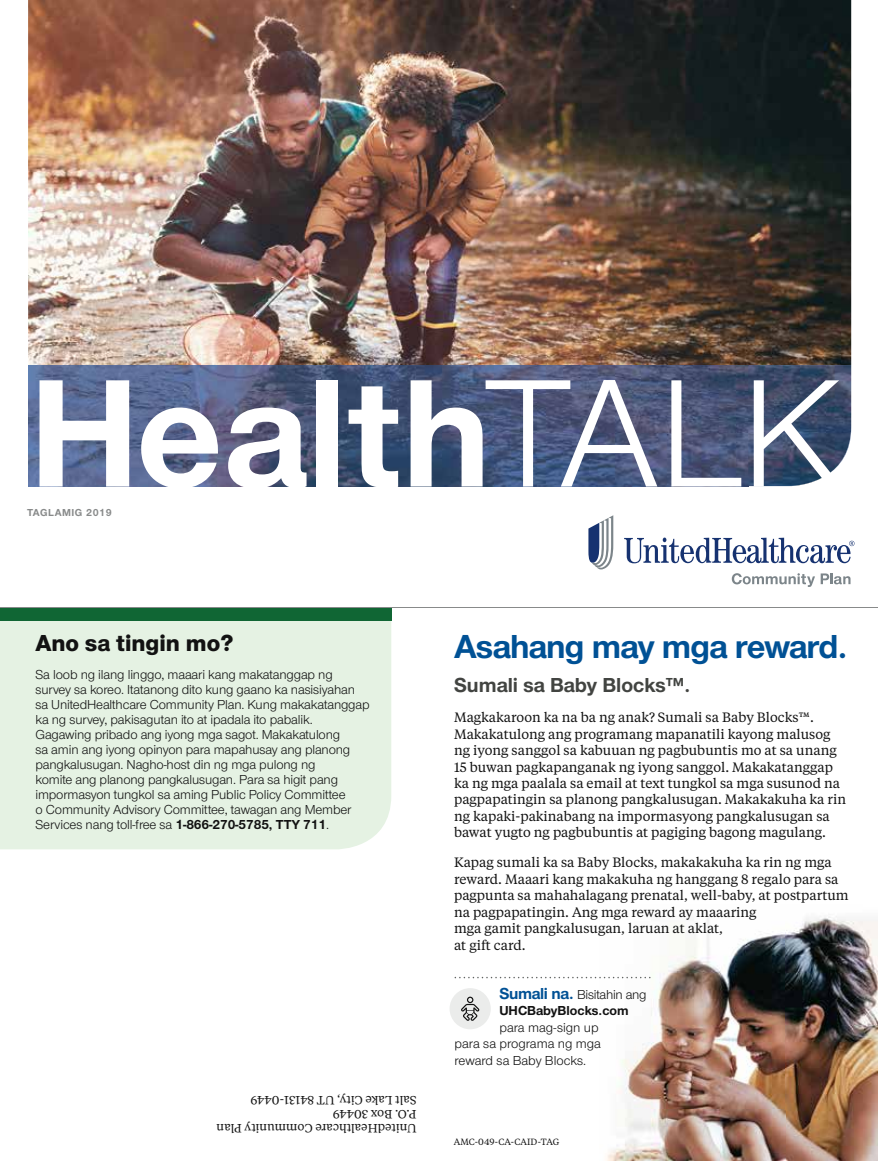
<style>
.page{position:relative;width:878px;height:1161px;background:#fff}
.page>*{position:absolute;margin:0;border:0;box-sizing:border-box;transform-origin:0 0}
.t1{font:700 159.3px "UHC Sans";color:#fff}
.t2{font:700 34.5px "UHC Sans";letter-spacing:-.02em;color:#005195}
.t3{font:800 24px "UHC Sans";color:#121212}
.t4{font:700 21px "UHC Sans";color:#424441}
.t5{font:13.5px/16.5px "UHC Serif Text";color:#121212}
.t6{font:13.5px/15px "UHC Sans";letter-spacing:-.01em;color:#121212}
.t7{font:700 13.5px/16.5px "UHC Sans";color:#121212}
.t8{font:12px/14.2px "UHC Serif Text";color:#121212}
.t9{font:700 10.5px "UHC Sans";letter-spacing:.05em;color:#888a8a}
.t10{font:9px "UHC Serif Text";color:#121212}
.s1{font-weight:400}
.s2{font-weight:700}
.s3{font-size:16.5px;color:#005195}
</style>
<div class="page">
<div style="left:0;top:621px;width:391px;height:228px;background:#e5f2e3"></div>
<div style="left:0;top:607px;width:391px;height:14px;background:#106634"></div>
<hr style="left:0;top:607px;width:878px;height:1px;background:#888a8a">
<img style="left:28px;top:0;width:823px;height:365px">
<img style="left:28px;top:365px;width:823px;height:121px">
<svg style="left:624px;top:538px;width:230px;height:25px"></svg>
<svg style="left:588px;top:515px;width:25px;height:55px"></svg>
<svg style="left:731px;top:573px;width:119px;height:14px"></svg>
<img style="left:599px;top:916px;width:279px;height:245px">
<svg style="left:454px;top:977px;width:196px;height:1px"></svg>
<div style="left:449px;top:988px;width:42px;height:41px;background:#ebeceb;border-radius:50%"></div>
<svg style="left:461px;top:997px;width:18px;height:24px"></svg>
<h1 class="t1" style="left:29px;top:326px;width:813px">Health<span class="s1">TALK</span></h1>
<p class="t9" style="left:27px;top:505px;width:86px">TAGLAMIG 2019</p>
<h3 class="t3" style="left:35px;top:626px;width:200px">Ano sa tingin mo?</h3>
<p class="t6" style="left:35px;top:667px;width:335px">Sa loob ng ilang linggo, maaari kang makatanggap ng survey sa koreo. Itatanong dito kung gaano ka nasisiyahan sa UnitedHealthcare Community Plan. Kung makakatanggap ka ng survey, pakisagutan ito at ipadala ito pabalik.<br>Gagawing pribado ang iyong mga sagot. Makakatulong<br>sa amin ang iyong opinyon para mapahusay ang planong pangkalusugan. Nagho-host din ng mga pulong ng<br>komite ang planong pangkalusugan. Para sa higit pang impormasyon tungkol sa aming Public Policy Committee<br>o Community Advisory Committee, tawagan ang Member Services nang toll-free sa <span class="s2">1-866-270-5785, TTY 711</span>.</p>
<p class="t8" style="left:416px;top:1136px;width:201px;rotate:-180deg">UnitedHealthcare Community Plan<br>P.O. Box 30449<br>Salt Lake City, UT 84131-0449</p>
<h2 class="t2" style="left:454px;top:623px;width:395px">Asahang may mga reward.</h2>
<h3 class="t4" style="left:454px;top:671px;width:238px">Sumali sa Baby Blocks™.</h3>
<p class="t5" style="left:454px;top:708px;width:393px">Magkakaroon ka na ba ng anak? Sumali sa Baby Blocks™.<br>Makakatulong ang programang mapanatili kayong malusog ng iyong sanggol sa kabuuan ng pagbubuntis mo at sa unang 15 buwan pagkapanganak ng iyong sanggol. Makakatanggap ka ng mga paalala sa email at text tungkol sa mga susunod na pagpapatingin sa planong pangkalusugan. Makakakuha ka rin ng kapaki-pakinabang na impormasyong pangkalusugan sa bawat yugto ng pagbubuntis at pagiging bagong magulang.</p>
<p class="t5" style="left:454px;top:854px;width:396px">Kapag sumali ka sa Baby Blocks, makakakuha ka rin ng mga reward. Maaari kang makakuha ng hanggang 8 regalo para sa pagpunta sa mahahalagang prenatal, well-baby, at postpartum na pagpapatingin. Ang mga reward ay maaaring<br>mga gamit pangkalusugan, laruan at aklat,<br>at gift card.</p>
<p class="t7" style="left:499px;top:985px;width:148px"><span class="s3">Sumali na.</span> <span class="s1">Bisitahin ang<br></span>UHCBabyBlocks.com</p>
<p class="t6" style="left:454px;top:1018px;width:148px;line-height:16.5px;text-indent:45px">para mag-sign up para sa programa ng mga reward sa Baby Blocks.</p>
<p class="t10" style="left:454px;top:1135px;width:107px">AMC-049-CA-CAID-TAG</p>
</div>
